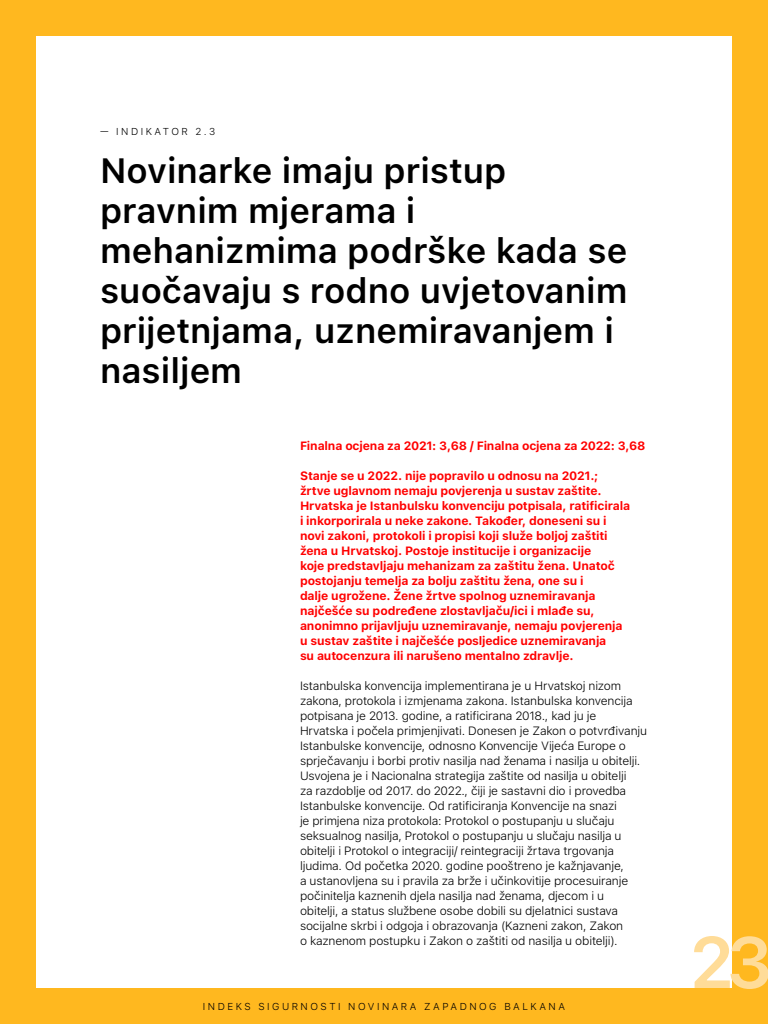
<style>
.page{position:relative;width:768px;height:1024px;background:#fff}
.page>*{position:absolute;margin:0;border:0;box-sizing:border-box;transform-origin:0 0}
.t1{font:600 72px "SF Pro Text";color:#ffdc98}
.t2{font:600 35px/40px "SF Pro Text";color:#000}
.t3{font:300 12px/15px "SF Pro Text";letter-spacing:-.015em;color:#000}
.t4{font:700 12px/15px "SF Pro Text";letter-spacing:-.01em;color:#f00}
.t5{font:300 10px "SF Pro Text";letter-spacing:.25em;color:#000}
</style>
<div class="page">
<div style="left:0;top:0;width:36px;height:1020px;background:#ffb81f"></div>
<div style="left:732px;top:0;width:36px;height:1024px;background:#ffb81f"></div>
<div style="left:0;top:0;width:768px;height:36px;background:#ffb81f"></div>
<div style="left:0;top:988px;width:768px;height:36px;background:#ffb81f"></div>
<p class="t5" style="left:100px;top:126px;width:117px">— INDIKATOR 2.3</p>
<h2 class="t2" style="left:100px;top:151px;width:529px">Novinarke imaju pristup pravnim mjerama i mehanizmima podrške kada se suočavaju s rodno uvjetovanim prijetnjama, uznemiravanjem i nasiljem</h2>
<p class="t4" style="left:300px;top:438px;width:347px">Finalna ocjena za 2021: 3,68 / Finalna ocjena za 2022: 3,68</p>
<p class="t4" style="left:300px;top:468px;width:332px">Stanje se u 2022. nije popravilo u odnosu na 2021.; žrtve uglavnom nemaju povjerenja u sustav zaštite.<br>Hrvatska je Istanbulsku konvenciju potpisala, ratificirala i inkorporirala u neke zakone. Također, doneseni su i novi zakoni, protokoli i propisi koji služe boljoj zaštiti žena u Hrvatskoj. Postoje institucije i organizacije<br>koje predstavljaju mehanizam za zaštitu žena. Unatoč postojanju temelja za bolju zaštitu žena, one su i<br>dalje ugrožene. Žene žrtve spolnog uznemiravanja najčešće su podređene zlostavljaču/ici i mlađe su, anonimno prijavljuju uznemiravanje, nemaju povjerenja u sustav zaštite i najčešće posljedice uznemiravanja<br>su autocenzura ili narušeno mentalno zdravlje.</p>
<p class="t3" style="left:300px;top:678px;width:349px">Istanbulska konvencija implementirana je u Hrvatskoj nizom zakona, protokola i izmjenama zakona. Istanbulska konvencija potpisana je 2013. godine, a ratificirana 2018., kad ju je Hrvatska i počela primjenjivati. Donesen je Zakon o potvrđivanju Istanbulske konvencije, odnosno Konvencije Vijeća Europe o sprječavanju i borbi protiv nasilja nad ženama i nasilja u obitelji.<br>Usvojena je i Nacionalna strategija zaštite od nasilja u obitelji<br>za razdoblje od 2017. do 2022., čiji je sastavni dio i provedba Istanbulske konvencije. Od ratificiranja Konvencije na snazi<br>je primjena niza protokola: Protokol o postupanju u slučaju seksualnog nasilja, Protokol o postupanju u slučaju nasilja u obitelji i Protokol o integraciji/ reintegraciji žrtava trgovanja ljudima. Od početka 2020. godine pooštreno je kažnjavanje,<br>a ustanovljena su i pravila za brže i učinkovitije procesuiranje počinitelja kaznenih djela nasilja nad ženama, djecom i u<br>obitelji, a status službene osobe dobili su djelatnici sustava socijalne skrbi i odgoja i obrazovanja (Kazneni zakon, Zakon<br>o kaznenom postupku i Zakon o zaštiti od nasilja u obitelji).</p>
<p class="t5" style="left:203px;top:1000px;width:364px">INDEKS SIGURNOSTI NOVINARA ZAPADNOG BALKANA</p>
<h1 class="t1" style="left:689px;top:921px;width:85px">23</h1>
</div>
